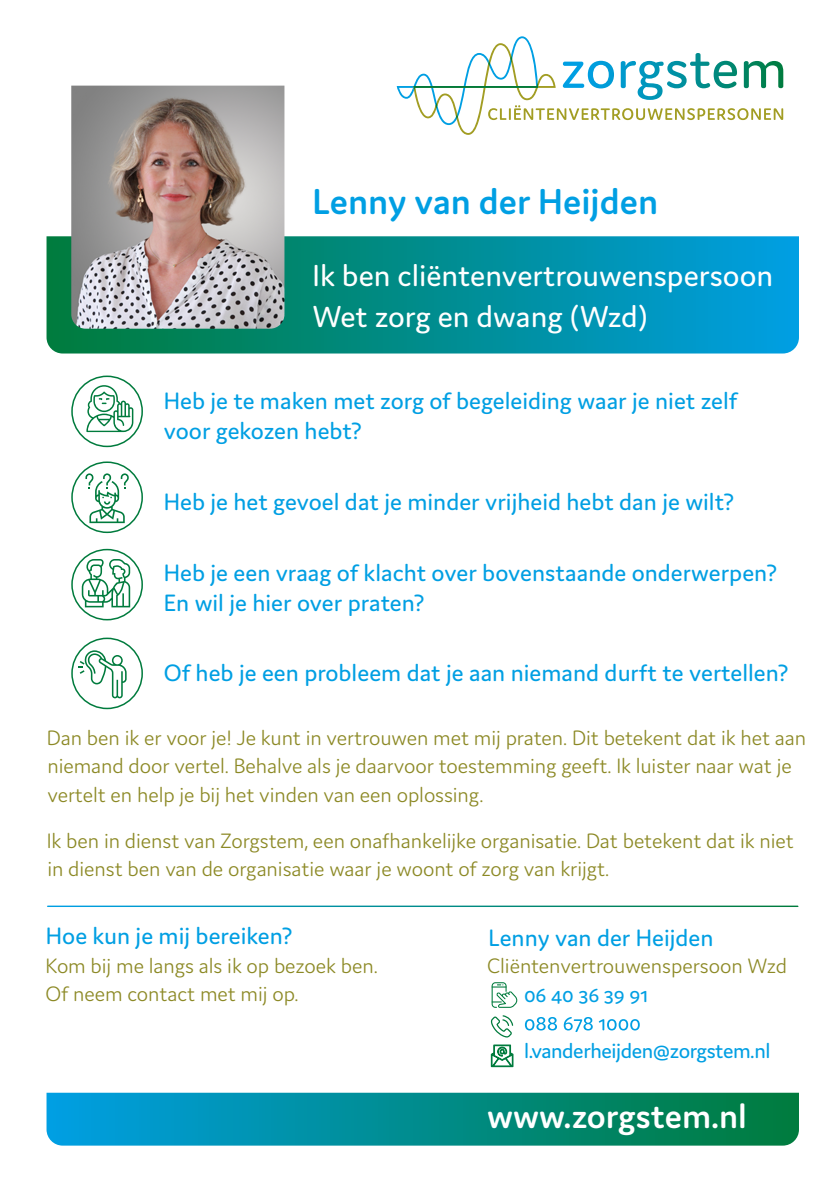
<style>
.page{position:relative;width:840px;height:1191px;background:#fff}
.page>*{position:absolute;margin:0;border:0;box-sizing:border-box;transform-origin:0 0}
.ZS_naam{font:600 38.4px "Domus";color:#009fe3}
.t1{font:600 36.2px "Domus";color:#fff}
.ZS_ondertitel{font:32.2px "Domus";color:#fff}
.ZS_bulletlist{font:25.2px/30.2px "Domus";color:#009fe3}
.ZS_tussenkopje{font:25.2px "Domus";color:#009fe3}
.ZS_platte_tekst{font:300 22.2px/28.2px "Domus";letter-spacing:-.005em;color:#8c8925}
.ZS_contactgegevens{font:22.2px "Domus";letter-spacing:-.02em;color:#009fe3}
</style>
<div class="page">
<svg style="left:46px;top:1092px;width:752px;height:53px;background:#048e8f"></svg>
<svg style="left:46px;top:236px;width:752px;height:117px;background:#01909d"></svg>
<svg style="left:396px;top:36px;width:386px;height:99px"></svg>
<img style="left:71px;top:86px;width:213px;height:243px">
<svg style="left:490px;top:1044px;width:23px;height:23px"></svg>
<svg style="left:490px;top:1015px;width:23px;height:22px"></svg>
<svg style="left:86px;top:385px;width:47px;height:47px"></svg>
<div style="left:71px;top:375px;width:72px;height:72px;border:2px solid #007b3d;border-radius:50%"></div>
<svg style="left:85px;top:473px;width:44px;height:50px"></svg>
<div style="left:71px;top:461px;width:72px;height:72px;border:2px solid #007b3d;border-radius:50%"></div>
<svg style="left:82px;top:559px;width:48px;height:48px"></svg>
<div style="left:71px;top:549px;width:72px;height:71px;border:2px solid #007b3d;border-radius:50%"></div>
<svg style="left:78px;top:650px;width:48px;height:48px"></svg>
<div style="left:71px;top:637px;width:72px;height:72px;border:2px solid #007b3d;border-radius:50%"></div>
<svg style="left:491px;top:982px;width:26px;height:25px"></svg>
<svg style="left:524px;top:1017px;width:115px;height:15px"></svg>
<p class="ZS_naam" style="left:312px;top:180px;width:347px">Lenny van der Heijden</p>
<p class="ZS_ondertitel" style="left:312px;top:258px;width:462px">Ik ben cliëntenvertrouwenspersoon</p>
<p class="ZS_ondertitel" style="left:312px;top:299px;width:336px">Wet zorg en dwang (Wzd)</p>
<p class="ZS_bulletlist" style="left:164px;top:385px;width:575px">Heb je te maken met zorg of begeleiding waar je niet zelf voor gekozen hebt?</p>
<p class="ZS_bulletlist" style="left:164px;top:486px;width:571px">Heb je het gevoel dat je minder vrijheid hebt dan je wilt?</p>
<p class="ZS_bulletlist" style="left:164px;top:557px;width:614px">Heb je een vraag of klacht over bovenstaande onderwerpen?<br>En wil je hier over praten?</p>
<p class="ZS_bulletlist" style="left:164px;top:658px;width:626px">Of heb je een probleem dat je aan niemand durft te vertellen?</p>
<p class="ZS_platte_tekst" style="left:47px;top:723px;width:760px">Dan ben ik er voor je! Je kunt in vertrouwen met mij praten. Dit betekent dat ik het aan niemand door vertel. Behalve als je daarvoor toestemming geeft. Ik luister naar wat je vertelt en help je bij het vinden van een oplossing.</p>
<p class="ZS_platte_tekst" style="left:47px;top:826px;width:748px">Ik ben in dienst van Zorgstem, een onafhankelijke organisatie. Dat betekent dat ik niet in dienst ben van de organisatie waar je woont of zorg van krijgt.</p>
<p class="ZS_tussenkopje" style="left:46px;top:922px;width:248px">Hoe kun je mij bereiken?</p>
<p class="ZS_platte_tekst" style="left:45px;top:951px;width:334px">Kom bij me langs als ik op bezoek ben.</p>
<p class="ZS_platte_tekst" style="left:45px;top:979px;width:255px">Of neem contact met mij op.</p>
<p class="ZS_tussenkopje" style="left:488px;top:923px;width:226px">Lenny van der Heijden</p>
<p class="ZS_contactgegevens" style="left:523px;top:982px;width:125px">06 40 36 39 91</p>
<p class="ZS_contactgegevens" style="left:523px;top:1039px;width:248px">l.vanderheijden@zorgstem.nl</p>
<p class="ZS_platte_tekst" style="left:487px;top:951px;width:301px">Cliëntenvertrouwenspersoon Wzd</p>
<p class="t1" style="left:487px;top:1096px;width:261px">www.zorgstem.nl</p>
</div>
